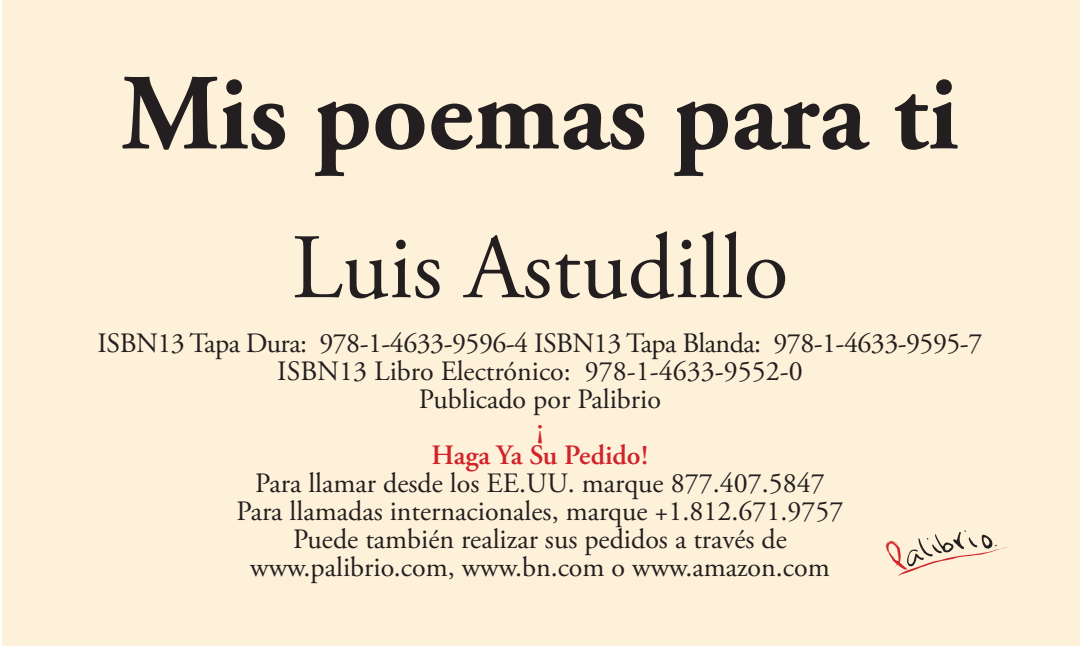
<style>
.page{position:relative;width:1080px;height:648px;background:#fff}
.page>*{position:absolute;margin:0;border:0;box-sizing:border-box;transform-origin:0 0}
.t1{font:700 108px "Adobe Garamond Pro";color:#231f20}
.Name{font:92px "Adobe Garamond Pro";color:#231f20}
.Name-2{font:28px "Adobe Garamond Pro";color:#231f20}
.Name-3{font:28px "Adobe Garamond Pro";letter-spacing:-.02em;color:#231f20}
.Blurb{font:28px "Adobe Garamond Pro";color:#231f20}
.t2{font:600 28px "Adobe Garamond Pro";color:#d1232a}
</style>
<div class="page">
<div style="left:2px;top:0;width:1078px;height:646px;background:#fef1d9"></div>
<svg style="left:886px;top:530px;width:121px;height:46px"></svg>
<p class="t1" style="left:121px;top:51px;width:839px">Mis poemas para ti</p>
<p class="Name" style="left:292px;top:213px;width:498px">Luis Astudillo</p>
<p class="Name-3" style="left:98px;top:326px;width:886px">ISBN13 Tapa Dura: 978-1-4633-9596-4 ISBN13 Tapa Blanda: 978-1-4633-9595-7</p>
<p class="Blurb" style="left:277px;top:354px;width:527px">ISBN13 Libro Electrónico: 978-1-4633-9552-0</p>
<p class="Name-2" style="left:419px;top:382px;width:244px">Publicado por Palibrio</p>
<p class="t2" style="left:536px;top:411px;width:9px">¡</p>
<p class="t2" style="left:431px;top:439px;width:219px">Haga Ya Su Pedido!</p>
<p class="Name-2" style="left:255px;top:466px;width:571px">Para llamar desde los EE.UU. marque 877.407.5847</p>
<p class="Name-2" style="left:237px;top:494px;width:608px">Para llamadas internacionales, marque +1.812.671.9757</p>
<p class="Name-2" style="left:293px;top:522px;width:495px">Puede también realizar sus pedidos a través de</p>
<p class="Name-2" style="left:250px;top:550px;width:581px">www.palibrio.com, www.bn.com o www.amazon.com</p>
</div>
